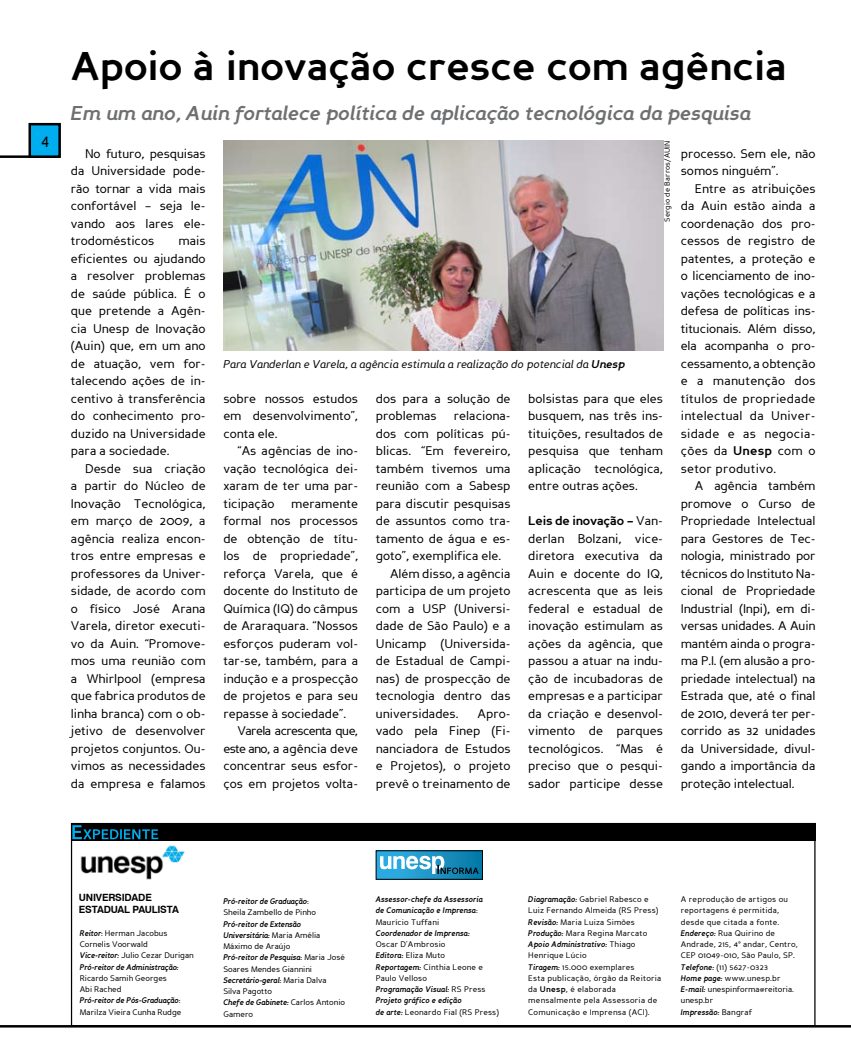
<style>
.page{position:relative;width:851px;height:1063px;background:#fff}
.page>*{position:absolute;margin:0;border:0;box-sizing:border-box;transform-origin:0 0}
.t1{font:700 40px "Perspective Sans";color:#000}
.t2{font:italic 700 20px "Perspective Sans";color:#6d6f71}
.t3{font:12.5px/17.5px "Perspective Sans";color:#000;text-align:justify}
.t4{font:12.5px "Perspective Sans";letter-spacing:-.05em;color:#000}
.t5{font:italic 11.25px "Perspective Sans";color:#000}
.t6{font:700 10px/12px "Swiss 721 BT";letter-spacing:-.02em;color:#000}
.t7{font:8.12px/11.2px "Perspective Sans";letter-spacing:.02em;color:#000}
.t8{font:8.12px/11.2px "Perspective Sans";color:#000}
.t9{font:italic 700 8.12px/11.2px "Perspective Sans";letter-spacing:.02em;color:#000;scale:.9 1}
.t10{font:7.5px "Perspective Sans";letter-spacing:.02em;color:#000}
.s1{font-weight:700}
.s2{font-weight:700;font-style:italic}
.s3{font-weight:400;font-style:normal}
</style>
<div class="page">
<hr style="left:0;top:155px;width:60px;height:3px;background:#000">
<div style="left:30px;top:124px;width:30px;height:33px;background:#00adef"></div>
<div style="left:28px;top:123px;width:33px;height:35px;border:2px solid #000"></div>
<hr style="left:0;top:1025px;width:850px;height:3px;background:#000">
<div style="left:71px;top:823px;width:744px;height:17px;background:#000"></div>
<img style="left:80px;top:845px;width:105px;height:35px">
<div style="left:376px;top:851px;width:106px;height:28px;background:linear-gradient(to right,#35b3eb,#097aa6)"></div>
<div style="left:376px;top:851px;width:106px;height:29px;border:1px solid #000"></div>
<svg style="left:380px;top:856px;width:98px;height:18px"></svg>
<svg style="left:72px;top:825px;width:86px;height:14px"></svg>
<img style="left:223px;top:140px;width:440px;height:210px">
<h1 class="t1" style="left:71px;top:43px;width:717px">Apoio à inovação cresce com agência</h1>
<h2 class="t2" style="left:71px;top:102px;width:681px">Em um ano, Auin fortalece política de aplicação tecnológica da pesquisa</h2>
<p class="t3" style="left:71px;top:145px;width:136px;text-indent:14px">No futuro, pesquisas da Universidade pode&shy;rão tornar a vida mais confortável – seja le&shy;vando aos lares ele&shy;trodomésticos</p>
<p class="t3" style="left:71px;top:233px;width:136px;text-indent:107px">mais eficientes ou ajudando a resolver problemas de saúde pública. É o que pretende a Agên&shy;cia Unesp de Inovação (Auin) que, em um ano de atuação, vem for&shy;talecendo ações de in&shy;centivo à transferência do conhecimento pro&shy;duzido na Universidade para a sociedade.</p>
<p class="t3" style="left:71px;top:460px;width:136px;text-indent:14px">Desde sua criação a partir do Núcleo de Inovação Tecnológica, em março de 2009, a agência realiza encon&shy;tros entre empresas e professores da Univer&shy;sidade, de acordo com o físico José Arana Varela, diretor executi&shy;vo da Auin. “Promove&shy;mos uma reunião com a Whirlpool (empresa que fabrica produtos de linha branca) com o ob&shy;jetivo de desenvolver projetos conjuntos. Ou&shy;vimos as necessidades da empresa e falamos</p>
<p class="t10" style="left:663px;top:222px;width:83px;rotate:-90deg">Sergio de Barros/AUIN</p>
<p class="t5" style="left:223px;top:358px;width:403px">Para Vanderlan e Varela, a agência estimula a realização do potencial da <span class="s1">Unesp</span></p>
<p class="t3" style="left:223px;top:390px;width:136px">sobre nossos estudos em desenvolvimento”, conta ele.</p>
<p class="t3" style="left:223px;top:443px;width:136px;text-indent:14px">“As agências de ino&shy;vação tecnológica dei&shy;xaram de ter uma par&shy;ticipação</p>
<p class="t3" style="left:291px;top:495px;width:68px">meramente</p>
<p class="t3" style="left:223px;top:513px;width:136px">formal nos processos</p>
<p class="t3" style="left:223px;top:530px;width:136px">de obtenção de títu-</p>
<p class="t3" style="left:223px;top:548px;width:136px">los de propriedade”,</p>
<p class="t3" style="left:223px;top:565px;width:136px">reforça Varela, que é</p>
<p class="t3" style="left:223px;top:583px;width:136px">docente do Instituto de</p>
<p class="t3" style="left:223px;top:600px;width:136px">Química (IQ) do câmpus</p>
<p class="t3" style="left:223px;top:618px;width:136px">de Araraquara. “Nossos</p>
<p class="t3" style="left:223px;top:635px;width:136px">esforços puderam vol-</p>
<p class="t3" style="left:223px;top:653px;width:136px">tar-se, também, para a</p>
<p class="t3" style="left:223px;top:670px;width:136px">indução e a prospecção</p>
<p class="t3" style="left:223px;top:688px;width:136px">de projetos e para seu</p>
<p class="t3" style="left:223px;top:705px;width:124px">repasse à sociedade”.</p>
<p class="t4" style="left:237px;top:724px;width:122px">Varela acrescenta que,</p>
<p class="t3" style="left:223px;top:740px;width:136px">este ano, a agência deve</p>
<p class="t3" style="left:223px;top:758px;width:136px">concentrar seus esfor-</p>
<p class="t3" style="left:223px;top:775px;width:136px">ços em projetos volta-</p>
<p class="t3" style="left:376px;top:390px;width:136px">dos para a solução de problemas</p>
<p class="t3" style="left:454px;top:408px;width:58px">relaciona-</p>
<p class="t3" style="left:376px;top:425px;width:136px">dos com políticas pú-</p>
<p class="t3" style="left:376px;top:443px;width:136px">blicas. “Em fevereiro,</p>
<p class="t3" style="left:376px;top:460px;width:136px">também tivemos uma</p>
<p class="t3" style="left:376px;top:478px;width:136px">reunião com a Sabesp</p>
<p class="t3" style="left:376px;top:495px;width:136px">para discutir pesquisas</p>
<p class="t3" style="left:376px;top:513px;width:136px">de assuntos como tra-</p>
<p class="t3" style="left:376px;top:530px;width:136px">tamento de água e es-</p>
<p class="t3" style="left:376px;top:548px;width:127px">goto”, exemplifica ele.</p>
<p class="t3" style="left:390px;top:565px;width:122px">Além disso, a agência</p>
<p class="t3" style="left:376px;top:583px;width:136px">participa de um projeto</p>
<p class="t3" style="left:376px;top:600px;width:136px">com a USP (Universi-</p>
<p class="t3" style="left:376px;top:618px;width:136px">dade de São Paulo) e a</p>
<p class="t3" style="left:376px;top:635px;width:136px">Unicamp (Universida-</p>
<p class="t3" style="left:376px;top:653px;width:136px">de Estadual de Campi-</p>
<p class="t3" style="left:376px;top:670px;width:136px">nas) de prospecção de</p>
<p class="t3" style="left:376px;top:688px;width:136px">tecnologia dentro das</p>
<p class="t3" style="left:376px;top:705px;width:84px">universidades.</p>
<p class="t3" style="left:376px;top:705px;width:136px;text-indent:102px">Apro&shy;vado pela Finep (Fi&shy;nanciadora de Estudos e Projetos), o projeto prevê o treinamento de</p>
<p class="t3" style="left:528px;top:390px;width:136px">bolsistas para que eles busquem, nas três ins&shy;tituições, resultados de pesquisa que tenham aplicação tecnológica, entre outras ações.</p>
<p class="t3" style="left:528px;top:513px;width:136px"><span class="s1">Leis de inovação –</span> Van&shy;derlan Bolzani, vice&shy;diretora executiva da Auin e docente do IQ, acrescenta que as leis federal e estadual de inovação estimulam as ações da agência, que passou a atuar na indu&shy;ção de incubadoras de empresas e a participar da criação e desenvol&shy;vimento de parques tecnológicos. “Mas é preciso que o pesqui&shy;sador participe desse</p>
<p class="t3" style="left:680px;top:145px;width:136px">processo. Sem ele, não somos ninguém”.</p>
<p class="t3" style="left:680px;top:180px;width:136px;text-indent:14px">Entre as atribuições da Auin estão ainda a coordenação dos pro&shy;cessos de registro de patentes, a proteção e o licenciamento de ino&shy;vações tecnológicas e a defesa de políticas ins&shy;titucionais. Além disso, ela acompanha o pro&shy;cessamento, a obtenção e a manutenção dos títulos de propriedade intelectual da Univer&shy;sidade e as negocia&shy;ções da <span class="s1">Unesp</span> com o setor produtivo.</p>
<p class="t3" style="left:680px;top:478px;width:136px;text-indent:14px">A agência também promove o Curso de Propriedade Intelectual para Gestores de Tec&shy;nologia, ministrado por técnicos do Instituto Na&shy;cional de Propriedade Industrial (Inpi), em di&shy;versas unidades. A Auin mantém ainda o progra&shy;ma P.I. (em alusão a pro&shy;priedade intelectual) na Estrada que, até o final de 2010, deverá ter per&shy;corrido as 32 unidades da Universidade, divul&shy;gando a importância da proteção intelectual.</p>
<p class="t6" style="left:79px;top:891px;width:102px">UNIVERSIDADE<br>ESTADUAL PAULISTA</p>
<p class="t8" style="left:223px;top:896px;width:94px"><span class="s2">Pró-reitor de Graduação</span>:<br>Sheila Zambello de Pinho</p>
<p class="t8" style="left:223px;top:918px;width:123px"><span class="s2">Pró-reitor de Extensão<br>Universitária:</span> Maria Amélia<br>Máximo de Araújo<br><span class="s2">Pró-reitor de Pesquisa</span>: Maria José<br>Soares Mendes Giannini<br><span class="s2">Secretário-geral</span>: Maria Dalva<br>Silva Pagotto<br><span class="s2">Chefe de Gabinete:</span> Carlos Antonio<br>Gamero</p>
<p class="t8" style="left:80px;top:927px;width:115px"><span class="s2">Reitor</span>: Herman Jacobus<br>Cornelis Voorwald<br><span class="s2">Vice-reitor:</span> Julio Cezar Durigan<br><span class="s2">Pró-reitor de Administração:</span></p>
<p class="t8" style="left:80px;top:972px;width:103px">Ricardo Samih Georges<br>Abi Rached<br><span class="s2">Pró-reitor de Pós-Graduação</span>:<br>Marilza Vieira Cunha Rudge</p>
<p class="t9" style="left:375px;top:894px;width:120px">Assessor-chefe da Assessoria de Comunicação e Imprensa<span class="s3">:<br>Maurício Tuffani</span></p>
<p class="t9" style="left:375px;top:927px;width:106px">Coordenador de Imprensa:</p>
<p class="t7" style="left:375px;top:939px;width:125px">Oscar D’Ambrosio<br><span class="s2">Editora:</span> Eliza Muto<br><span class="s2">Reportagem:</span> Cínthia Leone e<br>Paulo Velloso<br><span class="s2">Programação Visual:</span> RS Press<br><span class="s2">Projeto gráfico e edição<br>de arte:</span> Leonardo Fial (RS Press)</p>
<p class="t7" style="left:528px;top:894px;width:135px"><span class="s2">Diagramação:</span> Gabriel Rabesco e<br>Luiz Fernando Almeida (RS Press)<br><span class="s2">Revisão:</span> Maria Luiza Simões<br><span class="s2">Produção:</span> Mara Regina Marcato<br><span class="s2">Apoio Administrativo:</span> Thiago<br>Henrique Lúcio<br><span class="s2">Tiragem:</span> 15.000 exemplares<br>Esta publicação, órgão da Reitoria da <span class="s1">Unesp</span>, é elaborada mensalmente pela Assessoria de<br>Comunicação e Imprensa (ACI).</p>
<p class="t7" style="left:680px;top:894px;width:118px">A reprodução de artigos ou reportagens é permitida, desde que citada a fonte.<br><span class="s2">Endereço:</span> Rua Quirino de<br>Andrade, 215, 4º andar, Centro,<br>CEP 01049-010, São Paulo, SP.<br><span class="s2">Telefone:</span> (11) 5627-0323<br><span class="s2">Home page:</span> www.unesp.br<br><span class="s2">E-mail:</span> unespinforma@reitoria. unesp.br<br><span class="s2">Impressão:</span> Bangraf</p>
</div>
